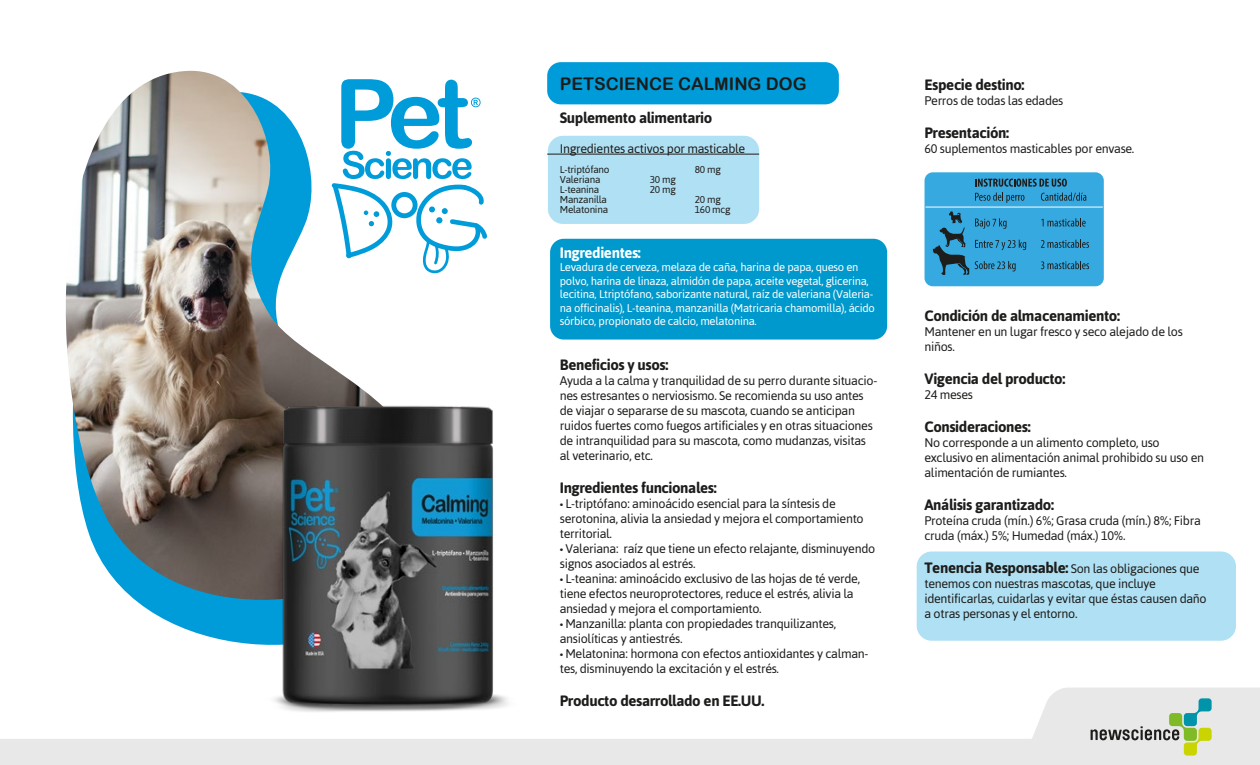
<style>
.page{position:relative;width:1260px;height:765px;background:#fff}
.page>*{position:absolute;margin:0;border:0;box-sizing:border-box;transform-origin:0 0}
.t1{font:17.5px "Arial Rounded MT Bold";color:#1d1d1b}
.t2{font:700 15px "Asap";letter-spacing:-.025em;color:#1d1d1b}
.t3{font:700 15px "Asap";letter-spacing:-.025em;color:#fff}
.t4{font:12.5px/15px "Asap";letter-spacing:-.025em;color:#1d1d1b}
.t5{font:11.25px/13.5px "Asap";letter-spacing:-.025em;color:#fff}
.t6{font:10px "Asap";letter-spacing:-.025em;color:#1d1d1b}
.s1{font-family:"Myriad Pro"}
.s2{font-weight:700;font-size:15px}
</style>
<div class="page">
<div style="left:550px;top:239px;width:337px;height:101px;background:#0099cd;border-radius:14px"></div>
<div style="left:548px;top:136px;width:211px;height:88px;background:#b0e0f3;border-radius:15px"></div>
<div style="left:917px;top:551px;width:319px;height:90px;background:#b0e0f3;border-radius:15px"></div>
<div style="left:547px;top:62px;width:292px;height:42px;background:#009cda;border-radius:14px"></div>
<svg style="left:0;top:688px;width:1260px;height:77px"></svg>
<svg style="left:135px;top:600px;width:127px;height:45px;fill:#009cda"></svg>
<img style="left:65px;top:71px;width:294px;height:529px">
<img style="left:262px;top:387px;width:256px;height:340px">
<svg style="left:332px;top:79px;width:155px;height:195px"></svg>
<svg style="left:1091px;top:698px;width:121px;height:58px;background:#c8d2c2"></svg>
<div style="left:925px;top:172px;width:179px;height:114px;background:#36a9e1;border-radius:8px"></div>
<svg style="left:975px;top:179px;width:92px;height:8px"></svg>
<svg style="left:975px;top:193px;width:49px;height:10px"></svg>
<svg style="left:1041px;top:193px;width:45px;height:8px"></svg>
<svg style="left:975px;top:218px;width:32px;height:11px"></svg>
<svg style="left:1041px;top:218px;width:45px;height:9px"></svg>
<svg style="left:975px;top:240px;width:51px;height:10px"></svg>
<svg style="left:1041px;top:240px;width:48px;height:8px"></svg>
<svg style="left:975px;top:261px;width:41px;height:10px"></svg>
<svg style="left:1041px;top:261px;width:48px;height:8px"></svg>
<svg style="left:932px;top:211px;width:37px;height:64px"></svg>
<hr style="left:926px;top:207px;width:177px;height:1px;background:#fff">
<hr style="left:547px;top:154px;width:212px;height:1px;background:#1d1d1b">
<h1 class="t1" style="left:560px;top:73px;width:248px">PETSCIENCE CALMING DOG</h1>
<p class="t2" style="left:560px;top:109px;width:154px">Suplemento alimentario</p>
<p class="t4" style="left:560px;top:141px;width:187px">Ingredientes activos por masticable</p>
<p class="t6" style="left:560px;top:163px;width:51px">L-triptófano</p>
<p class="t6" style="left:695px;top:163px;width:28px">80 mg</p>
<p class="t6" style="left:560px;top:173px;width:42px">Valeriana</p>
<p class="t6" style="left:650px;top:173px;width:28px">30 mg</p>
<p class="t6" style="left:560px;top:183px;width:41px">L-teanina</p>
<p class="t6" style="left:650px;top:183px;width:28px">20 mg</p>
<p class="t6" style="left:560px;top:193px;width:49px">Manzanilla</p>
<p class="t6" style="left:695px;top:193px;width:28px">20 mg</p>
<p class="t6" style="left:560px;top:203px;width:50px">Melatonina</p>
<p class="t6" style="left:695px;top:203px;width:37px">160 mcg</p>
<p class="t3" style="left:560px;top:244px;width:83px">Ingredientes:</p>
<p class="t5" style="left:560px;top:261px;width:317px">Levadura de cerveza, melaza de caña, harina de papa, queso en polvo, harina de linaza, almidón de papa, aceite vegetal, glicerina, lecitina, Ltriptófano, saborizante natural, raíz de valeriana (Valeria&shy;na officinalis), L-teanina, manzanilla (Matricaria chamomilla), ácido sórbico, propionato de calcio, melatonina.</p>
<p class="t2" style="left:560px;top:356px;width:110px">Beneficios y usos:</p>
<p class="t4" style="left:560px;top:373px;width:319px">Ayuda a la calma y tranquilidad de su perro durante situacio&shy;nes estresantes o nerviosismo. Se recomienda su uso antes de viajar o separarse de su mascota, cuando se anticipan ruidos fuertes como fuegos artificiales y en otras situaciones de intranquilidad para su mascota, como mudanzas, visitas al veterinario, etc.</p>
<p class="t2" style="left:560px;top:479px;width:158px">Ingredientes funcionales:</p>
<p class="t4" style="left:560px;top:496px;width:305px"><span class="s1">•</span> L-triptófano: aminoácido esencial para la síntesis de serotonina, alivia la ansiedad y mejora el comportamiento territorial.</p>
<p class="t4" style="left:560px;top:541px;width:317px"><span class="s1">•</span> Valeriana: raíz que tiene un efecto relajante, disminuyendo signos asociados al estrés.</p>
<p class="t4" style="left:560px;top:571px;width:302px"><span class="s1">•</span> L-teanina: aminoácido exclusivo de las hojas de té verde, tiene efectos neuroprotectores, reduce el estrés, alivia la ansiedad y mejora el comportamiento.</p>
<p class="t4" style="left:560px;top:616px;width:278px"><span class="s1">•</span> Manzanilla: planta con propiedades tranquilizantes, ansiolíticas y antiestrés.</p>
<p class="t4" style="left:560px;top:646px;width:310px"><span class="s1">•</span> Melatonina: hormona con efectos antioxidantes y calman&shy;tes, disminuyendo la excitación y el estrés.</p>
<p class="t2" style="left:560px;top:692px;width:206px">Producto desarrollado en EE.UU.</p>
<p class="t2" style="left:924px;top:76px;width:102px">Especie destino:</p>
<p class="t4" style="left:924px;top:93px;width:140px">Perros de todas las edades</p>
<p class="t2" style="left:924px;top:124px;width:86px">Presentación:</p>
<p class="t4" style="left:924px;top:141px;width:211px">60 suplementos masticables por envase.</p>
<p class="t2" style="left:924px;top:307px;width:197px">Condición de almacenamiento:</p>
<p class="t4" style="left:924px;top:324px;width:260px">Mantener en un lugar fresco y seco alejado de los niños.</p>
<p class="t2" style="left:924px;top:370px;width:142px">Vigencia del producto:</p>
<p class="t4" style="left:924px;top:387px;width:50px">24 meses</p>
<p class="t2" style="left:924px;top:418px;width:108px">Consideraciones:</p>
<p class="t4" style="left:924px;top:435px;width:281px">No corresponde a un alimento completo, uso exclusivo en alimentación animal prohibido su uso en alimentación de rumiantes.</p>
<p class="t2" style="left:924px;top:496px;width:131px">Análisis garantizado:</p>
<p class="t4" style="left:924px;top:513px;width:278px">Proteína cruda (mín.) 6%; Grasa cruda (mín.) 8%; Fibra cruda (máx.) 5%; Humedad (máx.) 10%.</p>
<p class="t4" style="left:924px;top:561px;width:284px"><span class="s2">Tenencia Responsable:</span> Son las obligaciones que tenemos con nuestras mascotas, que incluye identificarlas, cuidarlas y evitar que éstas causen daño a otras personas y el entorno.</p>
</div>
